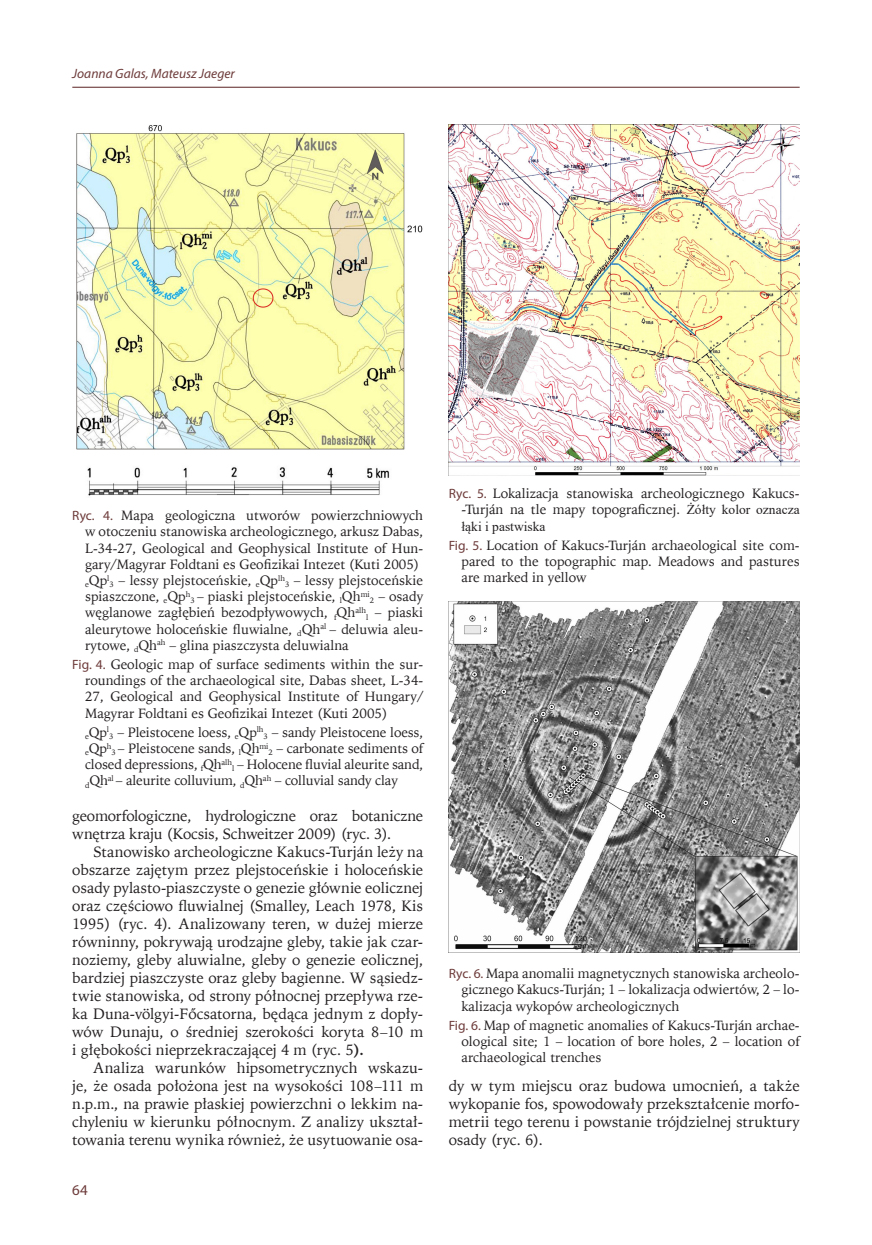
<style>
.page{position:relative;width:872px;height:1245px;background:#fff}
.page>*{position:absolute;margin:0;border:0;box-sizing:border-box;transform-origin:0 0}
.Pierwszy{font:15px/18px "Iowan Old St EU";letter-spacing:-.005em;color:#231f20;text-align:justify}
.t1{font:15px "Myriad Pro";color:#6d3b3a}
.Tytuł_tabeli_ryciny{font:13.5px/16.2px "Iowan Old St EU";color:#231f20;text-align:justify}
.t2{font:italic 13.5px "Myriad Pro";color:#6d3b3a}
.Tytuł_tabeli_ryciny-2{font:7.8px "Iowan Old St EU";color:#231f20}
.s1{font-family:"Myriad Pro";color:#6d3b3a}
.s2{font-size:13.5px}
.s3{font-weight:700}
.s4{font-family:"Times New Roman"}
</style>
<div class="page">
<hr style="left:72px;top:87px;width:727px;height:1px;background:#6d3b3a">
<img style="left:76px;top:125px;width:347px;height:371px">
<img style="left:449px;top:124px;width:350px;height:351px">
<img style="left:449px;top:601px;width:350px;height:351px">
<p class="t2" style="left:72px;top:65px;width:164px">Joanna Galas, Mateusz Jaeger</p>
<p class="Tytuł_tabeli_ryciny" style="left:85px;top:508px;width:340px;text-indent:-13px"><span class="s1">Ryc. 4.</span> Mapa geologiczna utworów powierzchniowych w otoczeniu stanowiska archeologicznego, arkusz Dabas, L-34-27, Geological and Geophysical Institute of Hun&shy;gary/Magyrar Foldtani es Geofizikai Intezet (Kuti 2005)</p>
<p class="Tytuł_tabeli_ryciny-2" style="left:85px;top:576px;width:26px">e<span class="s2">Qp</span>l</p>
<p class="Tytuł_tabeli_ryciny" style="left:85px;top:573px;width:340px;text-indent:25px"><sub>3</sub> – lessy plejstoceńskie, <sub>e</sub>Qp<sup>lh</sup><sub>3</sub> – lessy plejstoceńskie spiaszczone, <sub>e</sub>Qp<sup>h</sup><sub>3</sub> – piaski plejstoceńskie, <sub>l</sub>Qh<sup>mi</sup><sub>2</sub> – osady węglanowe zagłębień bezodpływowych, <sub>f</sub>Qh<sup>alh</sup><sub>l</sub> – piaski aleurytowe holoceńskie fluwialne, <sub>d</sub>Qh<sup>al</sup> – deluwia aleu&shy;rytowe, <sub>d</sub>Qh<sup>ah</sup> – glina piaszczysta deluwialna</p>
<p class="Tytuł_tabeli_ryciny" style="left:85px;top:657px;width:340px;text-indent:-13px"><span class="s1">Fig. 4.</span> Geologic map of surface sediments within the sur&shy;roundings of the archaeological site, Dabas sheet, L-34- 27, Geological and Geophysical Institute of Hungary/ Magyrar Foldtani es Geofizikai Intezet (Kuti 2005)</p>
<p class="Tytuł_tabeli_ryciny-2" style="left:85px;top:728px;width:26px">e<span class="s2">Qp</span>l</p>
<p class="Tytuł_tabeli_ryciny" style="left:109px;top:724px;width:315px"><sub>3</sub> – Pleistocene loess, <sub>e</sub>Qp<sup>lh</sup><sub>3</sub> – sandy Pleistocene loess,</p>
<p class="Tytuł_tabeli_ryciny-2" style="left:85px;top:744px;width:28px">e<span class="s2">Qp</span>h</p>
<p class="Tytuł_tabeli_ryciny" style="left:85px;top:741px;width:340px;text-indent:26px"><sub>3</sub> – Pleistocene sands, <sub>l</sub>Qh<sup>mi</sup><sub>2</sub> – carbonate sediments of closed depressions, <sub>f</sub>Qh<sup>alh</sup><sub>l</sub> – Holocene fluvial aleurite sand, <sub>d</sub>Qh<sup>al</sup> – aleurite colluvium, <sub>d</sub>Qh<sup>ah</sup> – colluvial sandy clay</p>
<p class="Pierwszy" style="left:72px;top:807px;width:352px">geomorfologiczne, hydrologiczne oraz botaniczne wnętrza kraju (Kocsis, Schweitzer 2009) (ryc. 3).</p>
<p class="Pierwszy" style="left:72px;top:843px;width:352px;text-indent:21px">Stanowisko archeologiczne Kakucs-Turján leży na obszarze zajętym przez plejstoceńskie i holoceńskie osady pylasto-piaszczyste o genezie głównie eolicznej oraz częściowo fluwialnej (Smalley, Leach 1978, Kis 1995) (ryc. 4). Analizowany teren, w dużej mierze równinny, pokrywają urodzajne gleby, takie jak czar&shy;noziemy, gleby aluwialne, gleby o genezie eolicznej, bardziej piaszczyste oraz gleby bagienne. W sąsiedz&shy;twie stanowiska, od strony północnej przepływa rze&shy;ka Duna-völgyi-Főcsatorna, będąca jednym z dopły&shy;wów Dunaju, o średniej szerokości koryta 8–10 m i głębokości nieprzekraczającej 4 m (ryc. 5<span class="s3">).</span></p>
<p class="Pierwszy" style="left:72px;top:1059px;width:352px;text-indent:21px">Analiza warunków hipsometrycznych wskazu&shy;je, że osada położona jest na wysokości 108–111 m n.p.m., na prawie płaskiej powierzchni o lekkim na&shy;chyleniu w kierunku północnym. Z analizy ukształ&shy;towania terenu wynika również, że usytuowanie osa-</p>
<p class="t1" style="left:72px;top:1181px;width:17px">64</p>
<p class="Tytuł_tabeli_ryciny" style="left:461px;top:486px;width:340px;text-indent:-13px"><span class="s1">Ryc. 5.</span> Lokalizacja stanowiska archeologicznego Kakucs--Turján na tle mapy topograficznej. <span class="s4">Żółty kolor oznacza łąki i pastwiska</span></p>
<p class="Tytuł_tabeli_ryciny" style="left:461px;top:537px;width:340px;text-indent:-13px"><span class="s1">Fig. 5.</span> Location of Kakucs-Turján archaeological site com&shy;pared to the topographic map. Meadows and pastures are marked in yellow</p>
<p class="Tytuł_tabeli_ryciny" style="left:461px;top:966px;width:340px;text-indent:-13px"><span class="s1">Ryc. 6.</span> Mapa anomalii magnetycznych stanowiska archeolo&shy;gicznego Kakucs-Turján; 1 – lokalizacja odwiertów, 2 – lo&shy;kalizacja wykopów archeologicznych</p>
<p class="Tytuł_tabeli_ryciny" style="left:461px;top:1017px;width:340px;text-indent:-13px"><span class="s1">Fig. 6.</span> Map of magnetic anomalies of Kakucs-Turján archae&shy;ological site; 1 – location of bore holes, 2 – location of archaeological trenches</p>
<p class="Pierwszy" style="left:449px;top:1077px;width:352px">dy w tym miejscu oraz budowa umocnień, a także wykopanie fos, spowodowały przekształcenie morfo&shy;metrii tego terenu i powstanie trójdzielnej struktury osady (ryc. 6).</p>
</div>
